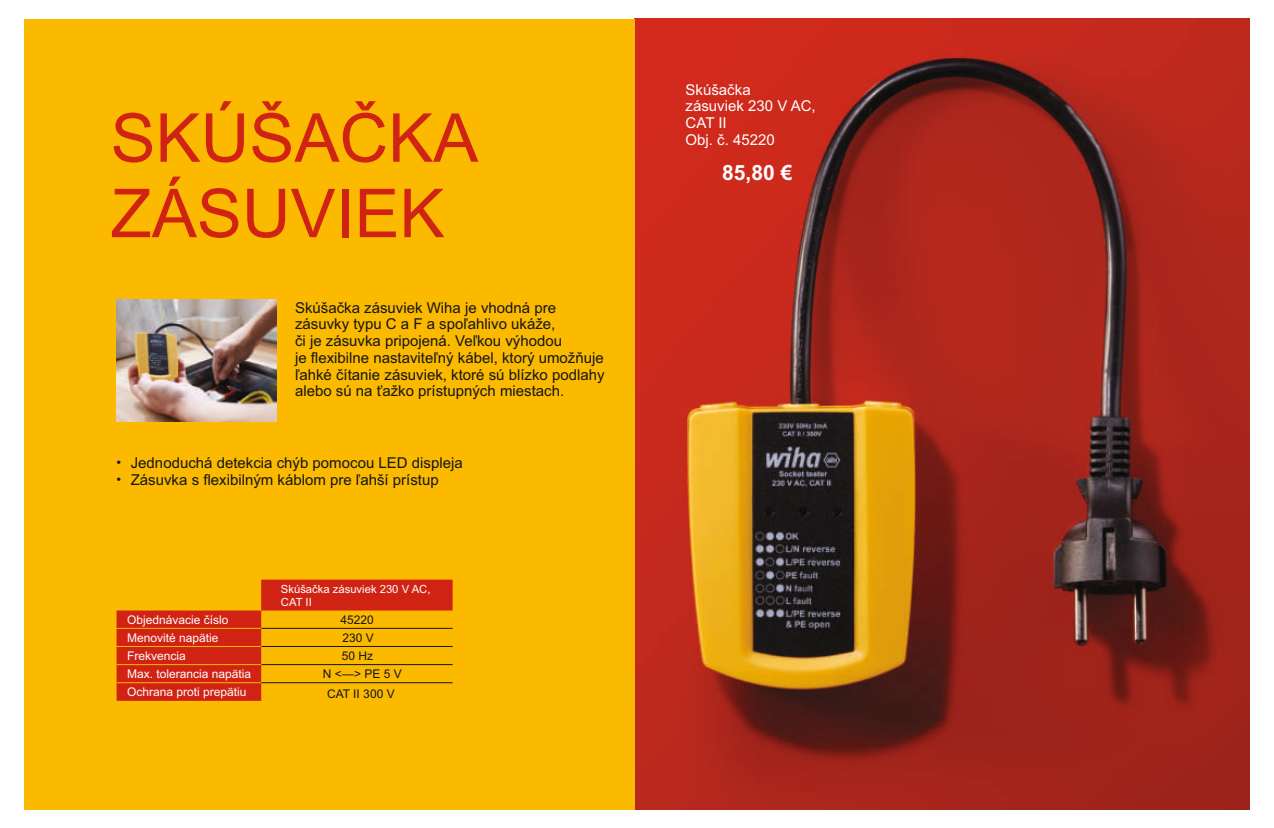
<style>
.page{position:relative;width:1274px;height:828px;background:#fff}
.page>*{position:absolute;margin:0;border:0;box-sizing:border-box;transform-origin:0 0}
.t1{font:67.5px/75.4px "Arial";color:#d02314}
.t2{font:700 21px "Arial";color:#fff}
.t3{font:15px/16.8px "Arial";color:#151616}
.t4{font:15px/16.8px "Arial";color:#fff}
.t5{font:13.5px/17.1px "Arial";color:#151616}
.t6{font:12px/18px "Arial";color:#fff}
.t7{font:12px/18px "Arial";color:#151616;text-align:justify}
.t8{font:11.25px/12.6px "Arial";color:#fff}
</style>
<div class="page">
<img style="left:635px;top:19px;width:614px;height:790px">
<div style="left:24px;top:19px;width:611px;height:790px;background:#fbb900"></div>
<img style="left:117px;top:299px;width:159px;height:122px">
<svg style="left:117px;top:580px;width:335px;height:121px"></svg>
<hr style="left:261px;top:628px;width:191px;height:1px;background:#151616">
<hr style="left:261px;top:646px;width:191px;height:1px;background:#151616">
<hr style="left:261px;top:664px;width:191px;height:1px;background:#151616">
<hr style="left:261px;top:682px;width:191px;height:1px;background:#151616">
<hr style="left:117px;top:628px;width:144px;height:1px;background:#fbb900">
<hr style="left:117px;top:646px;width:144px;height:1px;background:#fbb900">
<hr style="left:117px;top:664px;width:144px;height:1px;background:#fbb900">
<hr style="left:117px;top:682px;width:144px;height:1px;background:#fbb900">
<h1 class="t1" style="left:111px;top:107px;width:369px">SKÚŠAČKA<br>ZÁSUVIEK</h1>
<p class="t3" style="left:295px;top:300px;width:311px">Skúšačka zásuviek Wiha je vhodná pre zásuvky typu C a F a spoľahlivo ukáže,<br>či je zásuvka pripojená. Veľkou výhodou<br>je flexibilne nastaviteľný kábel, ktorý umožňuje ľahké čítanie zásuviek, ktoré sú blízko podlahy alebo sú na ťažko prístupných miestach.</p>
<p class="t5" style="left:117px;top:455px;width:6px">• •</p>
<p class="t3" style="left:131px;top:456px;width:333px">Jednoduchá detekcia chýb pomocou LED displeja<br>Zásuvka s flexibilným káblom pre ľahší prístup</p>
<p class="t6" style="left:127px;top:612px;width:126px">Objednávacie číslo<br>Menovité napätie<br>Frekvencia<br>Max. tolerancia napätia<br>Ochrana proti prepätiu</p>
<p class="t8" style="left:281px;top:584px;width:151px">Skúšačka zásuviek 230 V AC,<br>CAT II</p>
<p class="t7" style="left:340px;top:612px;width:35px">45220<br>230 V 50 Hz</p>
<p class="t7" style="left:327px;top:685px;width:69px">CAT II 300 V</p>
<p class="t7" style="left:323px;top:666px;width:80px">N &lt;—&gt; PE 5 V</p>
<p class="t4" style="left:685px;top:82px;width:132px">Skúšačka<br>zásuviek 230 V AC,<br>CAT II<br>Obj. č. 45220</p>
<h2 class="t2" style="left:722px;top:165px;width:72px">85,80 €</h2>
</div>
